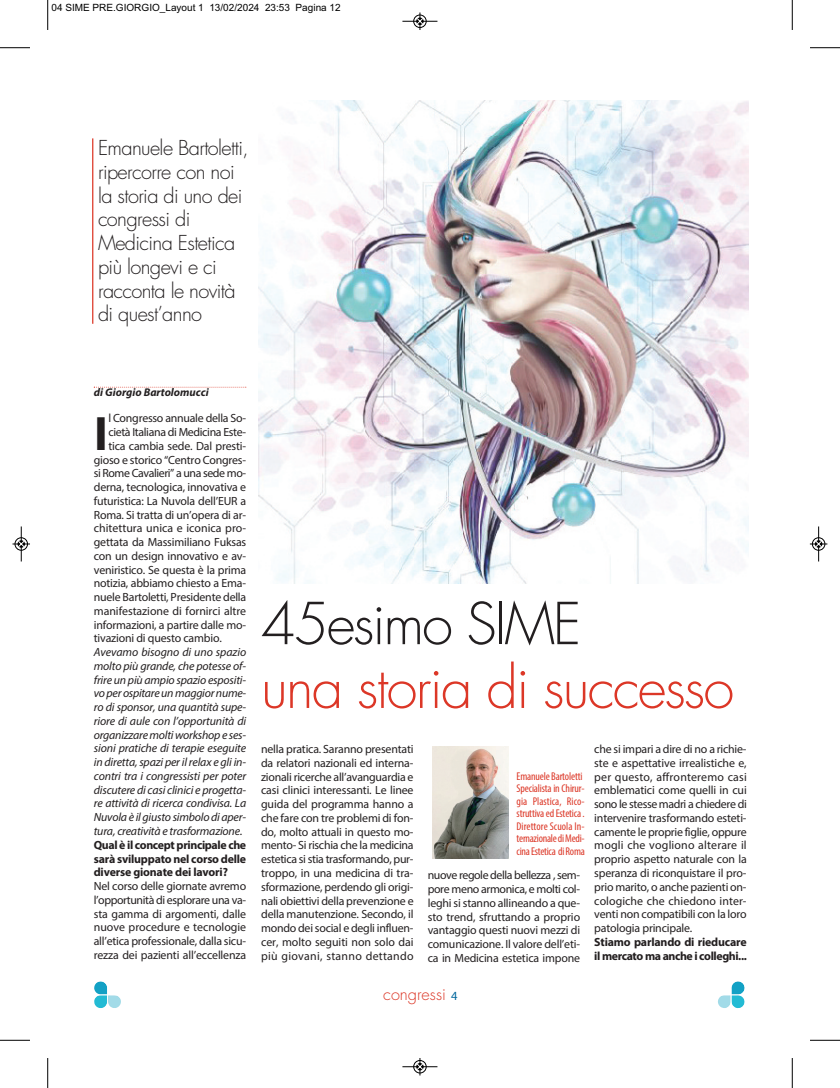
<style>
.page{position:relative;width:840px;height:1088px;background:#fff}
.page>*{position:absolute;margin:0;border:0;box-sizing:border-box;transform-origin:0 0}
.t1{font:300 56.25px "Futura Std";letter-spacing:-.03em;color:#dc3727}
.t2{font:300 56.25px "Futura Std";letter-spacing:-.035em;color:#231f20}
.t3{font:700 48.5px "Myriad Pro";color:#231f20}
.t4{font:300 20px/23.8px "Futura Std";letter-spacing:-.03em;color:#231f20}
.t5{font:300 16.25px "Futura Std";color:#dc3727}
.t6{font:11.88px/13.8px "Myriad Pro";letter-spacing:-.015em;color:#231f20;text-align:justify}
.t7{font:italic 11.88px/13.8px "Myriad Pro";letter-spacing:-.015em;color:#231f20;text-align:justify}
.t8{font:700 11.88px/13.8px "Myriad Pro";letter-spacing:-.015em;color:#231f20;text-align:justify}
.t9{font:11.88px "Myriad Pro";letter-spacing:-.035em;color:#231f20}
.t10{font:condensed 11.25px/12.5px "Myriad Pro";letter-spacing:-.015em;color:#dc3727}
.t11{font:italic 700 11.25px "Myriad Pro";color:#231f20}
.t12{font:10px "Arial";color:#000}
.s1{font-family:"Myriad Pro";font-weight:400;font-size:12.5px;color:#00679d}
</style>
<div class="page">
<img style="left:259px;top:101px;width:489px;height:483px">
<hr style="left:92px;top:138px;width:1px;height:186px;background:#dc3727">
<svg style="left:94px;top:387px;width:152px;height:1px"></svg>
<img style="left:94px;top:981px;width:27px;height:27px">
<img style="left:718px;top:981px;width:27px;height:27px">
<img style="left:432px;top:746px;width:76px;height:112px">
<hr style="left:47px;top:0;width:1px;height:30px;background:#000">
<hr style="left:0;top:47px;width:30px;height:1px;background:#000">
<hr style="left:792px;top:0;width:1px;height:30px;background:#000">
<hr style="left:809px;top:47px;width:30px;height:1px;background:#000">
<svg style="left:47px;top:1058px;width:1px;height:29px"></svg>
<hr style="left:0;top:1040px;width:30px;height:1px;background:#000">
<svg style="left:791px;top:1058px;width:2px;height:29px"></svg>
<hr style="left:809px;top:1040px;width:30px;height:1px;background:#000">
<hr style="left:402px;top:21px;width:35px;height:1px;background:#000">
<div style="left:413px;top:15px;width:13px;height:13px;border:1px solid #000;border-radius:50%"></div>
<svg style="left:417px;top:12px;width:6px;height:18px"></svg>
<hr style="left:402px;top:1066px;width:35px;height:1px;background:#000">
<div style="left:413px;top:1060px;width:13px;height:13px;border:1px solid #000;border-radius:50%"></div>
<svg style="left:417px;top:1058px;width:6px;height:17px"></svg>
<hr style="left:21px;top:526px;width:1px;height:35px;background:#000">
<div style="left:15px;top:537px;width:13px;height:13px;border:1px solid #000;border-radius:50%"></div>
<svg style="left:12px;top:541px;width:18px;height:6px"></svg>
<div style="left:811px;top:537px;width:14px;height:13px;border:1px solid #fff;border-radius:50%"></div>
<hr style="left:818px;top:526px;width:1px;height:35px;background:#000">
<div style="left:812px;top:537px;width:13px;height:13px;border:1px solid #000;border-radius:50%"></div>
<svg style="left:809px;top:541px;width:18px;height:6px"></svg>
<p class="t12" style="left:51px;top:2px;width:291px">04 SIME PRE.GIORGIO_Layout 1 13/02/2024 23:53 Pagina 12</p>
<h3 class="t4" style="left:98px;top:137px;width:152px">Emanuele Bartoletti, ripercorre con noi la storia di uno dei congressi di<br>Medicina Estetica più longevi e ci racconta le novità di quest’anno</h3>
<p class="t11" style="left:94px;top:388px;width:116px">di Giorgio Bartolomucci</p>
<h2 class="t3" style="left:94px;top:415px;width:15px">I</h2>
<p class="t6" style="left:108px;top:412px;width:139px">l Congresso annuale della So-</p>
<p class="t6" style="left:108px;top:426px;width:139px">cietà Italiana di Medicina Este-</p>
<p class="t6" style="left:108px;top:440px;width:139px">tica cambia sede. Dal presti-</p>
<p class="t6" style="left:94px;top:453px;width:154px">gioso e storico “Centro Congres-</p>
<p class="t9" style="left:94px;top:469px;width:154px">si Rome Cavalieri” a una sede mo-</p>
<p class="t6" style="left:94px;top:481px;width:154px">derna, tecnologica, innovativa e</p>
<p class="t6" style="left:94px;top:495px;width:154px">futuristica: La Nuvola dell’EUR a</p>
<p class="t6" style="left:94px;top:508px;width:154px">Roma. Si tratta di un’opera di ar-</p>
<p class="t6" style="left:94px;top:522px;width:154px">chitettura unica e iconica pro-</p>
<p class="t6" style="left:94px;top:536px;width:154px">gettata da Massimiliano Fuksas</p>
<p class="t6" style="left:94px;top:550px;width:154px">con un design innovativo e av-</p>
<p class="t6" style="left:94px;top:563px;width:154px">veniristico. Se questa è la prima</p>
<p class="t6" style="left:94px;top:577px;width:154px">notizia, abbiamo chiesto a Ema-</p>
<p class="t6" style="left:94px;top:591px;width:154px">nuele Bartoletti, Presidente della</p>
<p class="t6" style="left:94px;top:605px;width:154px">manifestazione di fornirci altre</p>
<p class="t6" style="left:94px;top:618px;width:154px">informazioni, a partire dalle mo-</p>
<p class="t6" style="left:94px;top:632px;width:129px">tivazioni di questo cambio.</p>
<p class="t7" style="left:94px;top:646px;width:154px">Avevamo bisogno di uno spazio molto più grande, che potesse of&shy;frire un più ampio spazio espositi&shy;voperospitareunmaggiornume&shy;ro di sponsor, una quantità supe&shy;riore di aule con l’opportunità di organizzaremoltiworkshope ses&shy;sioni pratiche di terapie eseguite in diretta, spazi per il relax e gli in&shy;contri tra i congressisti per poter discutere di casi clinici e progetta&shy;re attività di ricerca condivisa. La Nuvola è il giusto simbolo di aper&shy;tura, creatività e trasformazione.</p>
<p class="t8" style="left:94px;top:838px;width:154px">Qual è il concept principale che sarà sviluppato nel corso delle diverse gionate dei lavori?</p>
<p class="t6" style="left:94px;top:880px;width:154px">Nel corso delle giornate avremo l’opportunità di esplorare una va&shy;sta gamma di argomenti, dalle nuove procedure e tecnologie all’etica professionale, dalla sicu&shy;rezza dei pazienti all’eccellenza</p>
<h1 class="t2" style="left:261px;top:597px;width:322px">45esimo SIME</h1>
<h1 class="t1" style="left:261px;top:661px;width:474px">una storia di successo</h1>
<p class="t6" style="left:594px;top:743px;width:154px">che si impari a dire di no a richie&shy;ste e aspettative irrealistiche e, per questo, affronteremo casi emblematici come quelli in cui sono le stesse madri a chiedere di intervenire trasformando esteti&shy;camente le proprie figlie, oppure mogli che vogliono alterare il proprio aspetto naturale con la speranza di riconquistare il pro&shy;prio marito, o anche pazienti on&shy;cologiche che chiedono inter&shy;venti non compatibili con la loro patologia principale.</p>
<p class="t8" style="left:594px;top:935px;width:154px">Stiamo parlando di rieducare il mercato ma anche i colleghi...</p>
<p class="t6" style="left:261px;top:743px;width:154px">nella pratica. Saranno presentati da relatori nazionali ed interna&shy;zionali ricerche all’avanguardia e casi clinici interessanti. Le linee guida del programma hanno a che fare con tre problemi di fon&shy;do, molto attuali in questo mo&shy;mento- Si rischia che la medicina estetica si stia trasformando, pur&shy;troppo, in una medicina di tra&shy;sformazione, perdendo gli origi&shy;nali obiettivi della prevenzione e della manutenzione. Secondo, il mondo dei social e degli influen&shy;cer, molto seguiti non solo dai più giovani, stanno dettando</p>
<p class="t10" style="left:516px;top:770px;width:70px">Emanuele Bartoletti<br>Specialista in Chirur&shy;gia Plastica, Rico&shy;struttivaedEstetica.<br>Direttore Scuola In&shy;ternazionalediMedi&shy;cinaEstetica diRoma</p>
<p class="t6" style="left:427px;top:869px;width:154px">nuove regole della bellezza , sem&shy;pore meno armonica, e molti col&shy;leghi si stanno allineando a que&shy;sto trend, sfruttando a proprio vantaggio questi nuovi mezzi di comunicazione. Il valore dell’eti&shy;ca in Medicina estetica impone</p>
<h3 class="t5" style="left:383px;top:987px;width:76px">congressi <span class="s1">4</span></h3>
</div>
